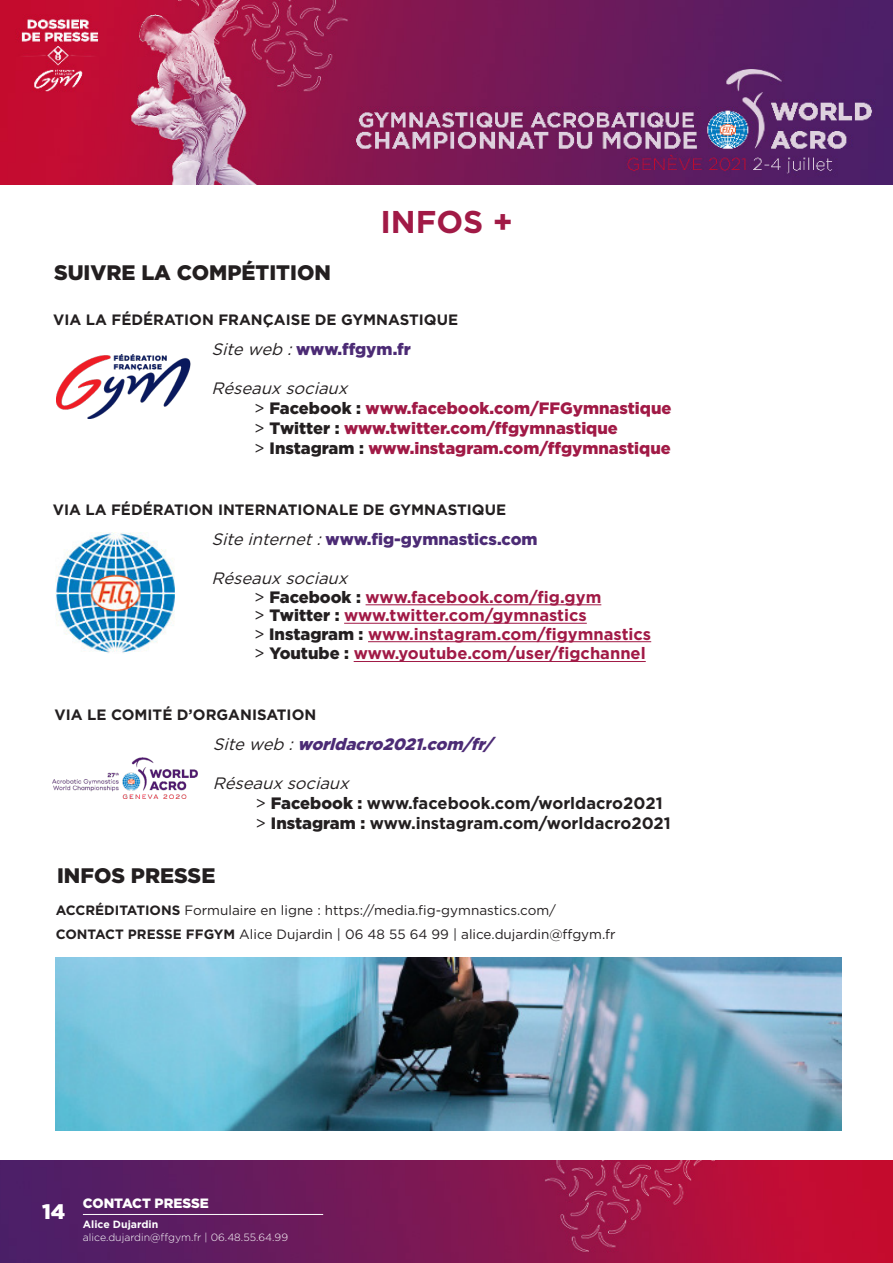
<style>
.page{position:relative;width:893px;height:1263px;background:#fff}
.page>*{position:absolute;margin:0;border:0;box-sizing:border-box;transform-origin:0 0}
.t1{font:700 31.5px "Gotham HTF";color:#a11a46}
.Sous_titre_bleu{font:900 21px "Gotham HTF";color:#231f20}
.t2{font:900 21px "Gotham HTF";color:#fff}
.t3{font:700 16.5px "Gotham HTF";color:#a11a46}
.t4{font:900 16.5px "Gotham HTF";color:#a11a46}
.t5{font:700 16.5px "Gotham HTF";color:#231f20}
.t6{font:900 16.5px "Gotham HTF";color:#4c2b75}
.t7{font:italic 16.5px "Gotham HTF";color:#231f20}
.t8{font:italic 900 16.5px "Gotham HTF";color:#4c2b75}
.t9{font:700 15px "Gotham HTF";color:#231f20}
.t10{font:13.5px "Gotham HTF";color:#231f20}
.t11{font:900 13.5px "Gotham HTF";color:#fff}
.t12{font:300 10.5px "Gotham HTF";color:#fff}
.t13{font:700 10.5px "Gotham HTF";color:#fff}
.s1{font-weight:400;font-style:italic;color:#231f20}
.s2{font-weight:400;color:#231f20}
.s3{color:#231f20}
.s4{font-weight:900;color:#231f20}
.s5{font-weight:400}
.s6{font-weight:900}
.s7{font-weight:700}
</style>
<div class="page">
<img style="left:0;top:1161px;width:893px;height:102px">
<img style="left:0;top:0;width:893px;height:184px">
<hr style="left:83px;top:1214px;width:240px;height:1px;background:#fff">
<img style="left:56px;top:532px;width:119px;height:121px">
<img style="left:56px;top:957px;width:785px;height:174px">
<img style="left:57px;top:355px;width:134px;height:64px">
<hr style="left:366px;top:604px;width:235px;height:1px;background:#a11a46">
<hr style="left:344px;top:623px;width:243px;height:1px;background:#a11a46">
<hr style="left:368px;top:641px;width:283px;height:1px;background:#a11a46">
<hr style="left:354px;top:661px;width:292px;height:1px;background:#a11a46">
<img style="left:53px;top:758px;width:144px;height:41px">
<p class="Sous_titre_bleu" style="left:54px;top:260px;width:278px">SUIVRE LA COMPÉTITION</p>
<p class="t1" style="left:380px;top:204px;width:134px">INFOS +</p>
<p class="t9" style="left:53px;top:311px;width:406px">VIA LA FÉDÉRATION FRANÇAISE DE GYMNASTIQUE</p>
<p class="t6" style="left:212px;top:339px;width:201px"><span class="s1">Site web :</span>www.ffgym.fr</p>
<p class="t7" style="left:212px;top:379px;width:142px">Réseaux sociaux</p>
<p class="t4" style="left:254px;top:399px;width:419px"><span class="s2">&gt;</span> <span class="s3">Facebook :</span> www.facebook.com/FFGymnastique</p>
<p class="t4" style="left:254px;top:418px;width:365px"><span class="s2">&gt;</span> <span class="s3">Twitter :</span> www.twitter.com/ffgymnastique</p>
<p class="t4" style="left:254px;top:438px;width:418px"><span class="s2">&gt;</span> <span class="s3">Instagram :</span> www.instagram.com/ffgymnastique</p>
<p class="t9" style="left:53px;top:501px;width:455px">VIA LA FÉDÉRATION INTERNATIONALE DE GYMNASTIQUE</p>
<p class="t6" style="left:212px;top:529px;width:327px"><span class="s1">Site internet:</span>www.fig-gymnastics.com</p>
<p class="t7" style="left:212px;top:569px;width:142px">Réseaux sociaux</p>
<p class="t3" style="left:254px;top:587px;width:349px"><span class="s2">&gt;</span> <span class="s4">Facebook :</span> www.facebook.com/fig.gym</p>
<p class="t3" style="left:254px;top:606px;width:334px"><span class="s2">&gt;</span> <span class="s4">Twitter :</span> www.twitter.com/gymnastics</p>
<p class="t3" style="left:254px;top:624px;width:399px"><span class="s2">&gt;</span> <span class="s4">Instagram :</span> www.instagram.com/figymnastics</p>
<p class="t3" style="left:254px;top:644px;width:393px"><span class="s2">&gt;</span> <span class="s4">Youtube :</span> www.youtube.com/user/figchannel</p>
<p class="t9" style="left:55px;top:706px;width:263px">VIA LE COMITÉ D’ORGANISATION</p>
<p class="t8" style="left:213px;top:734px;width:281px"><span class="s2">Site web :</span>worldacro2021.com/fr/</p>
<p class="t7" style="left:213px;top:774px;width:142px">Réseaux sociaux</p>
<p class="t5" style="left:255px;top:794px;width:409px"><span class="s5">&gt;</span> <span class="s6">Facebook :</span> www.facebook.com/worldacro2021</p>
<p class="t5" style="left:255px;top:814px;width:417px"><span class="s5">&gt;</span> <span class="s6">Instagram :</span> www.instagram.com/worldacro2021</p>
<p class="Sous_titre_bleu" style="left:57px;top:863px;width:160px">INFOS PRESSE</p>
<p class="t10" style="left:56px;top:902px;width:502px"><span class="s7">ACCRÉDITATIONS</span> Formulaire en ligne : https://media.fig-gymnastics.com/</p>
<p class="t10" style="left:56px;top:926px;width:561px"><span class="s7">CONTACT PRESSE FFGYM</span> Alice Dujardin | 06 48 55 64 99 | alice.dujardin@ffgym.fr</p>
<p class="t2" style="left:42px;top:1199px;width:25px">14</p>
<p class="t11" style="left:83px;top:1195px;width:127px">CONTACT PRESSE</p>
<p class="t13" style="left:83px;top:1218px;width:77px">Alice Dujardin</p>
<p class="t12" style="left:83px;top:1231px;width:207px">alice.dujardin@ffgym.fr | 06.48.55.64.99</p>
</div>
